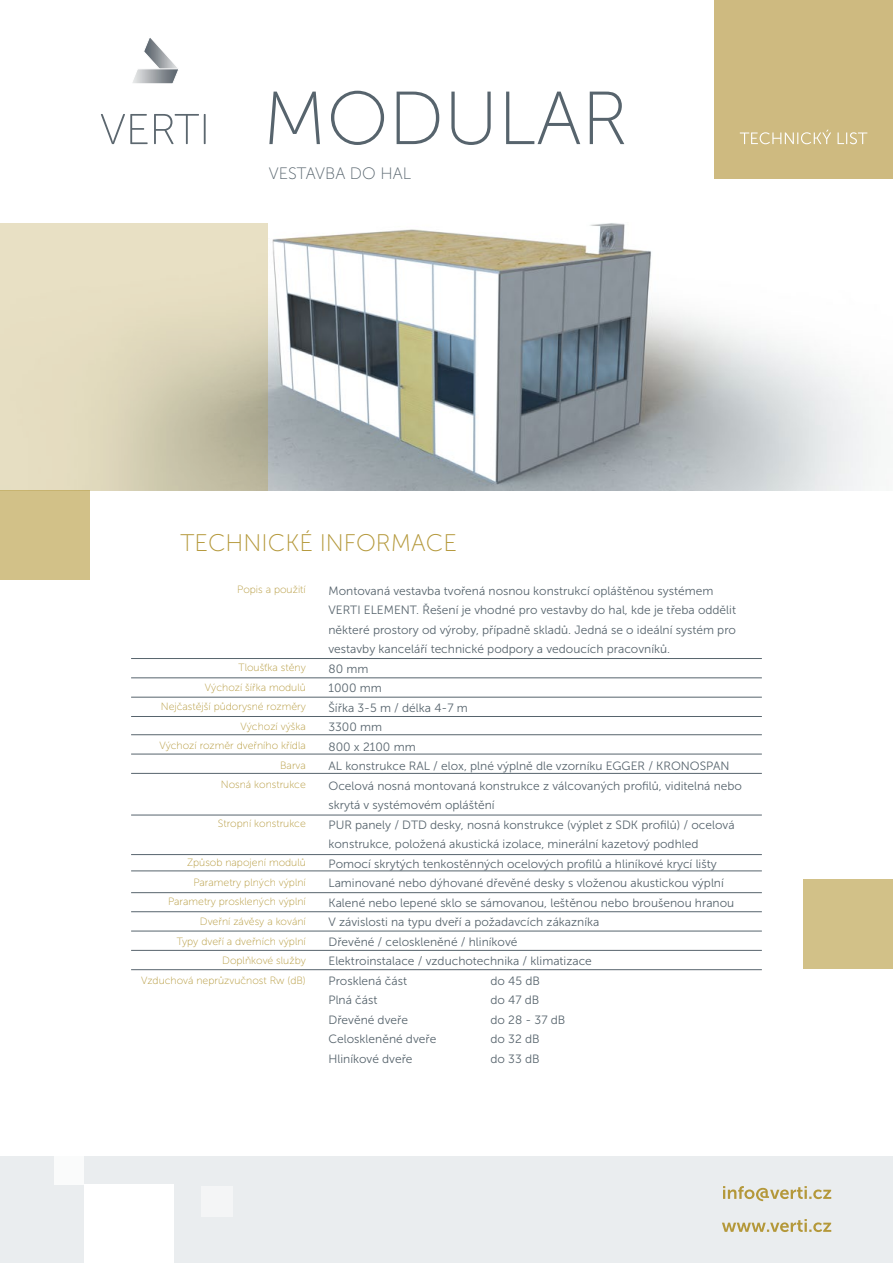
<style>
.page{position:relative;width:893px;height:1263px;background:#fff}
.page>*{position:absolute;margin:0;border:0;box-sizing:border-box;transform-origin:0 0}
.t1{font:75px "Museo Sans 100";color:#57646d}
.t2{font:24px "Museo Sans 100";color:#b4983a}
.t3{font:16.5px "Museo Sans 100";color:#57646d}
.t4{font:12px/19.5px "Museo Sans 300";color:#57646d}
.t5{font:10.5px/19.5px "Museo Sans 100";color:#b4983a;text-align:right}
</style>
<div class="page">
<div style="left:714px;top:0;width:179px;height:179px;background:#ceba80"></div>
<svg style="left:132px;top:38px;width:46px;height:46px"></svg>
<svg style="left:101px;top:114px;width:47px;height:30px"></svg>
<svg style="left:154px;top:114px;width:45px;height:30px"></svg>
<hr style="left:204px;top:114px;width:2px;height:30px;background:#5c676f">
<svg style="left:740px;top:130px;width:127px;height:14px"></svg>
<div style="left:0;top:1157px;width:893px;height:106px;background:#eaedef"></div>
<svg style="left:722px;top:1219px;width:109px;height:13px"></svg>
<svg style="left:723px;top:1186px;width:108px;height:15px"></svg>
<div style="left:54px;top:1157px;width:30px;height:28px;background:#fff"></div>
<div style="left:84px;top:1185px;width:89px;height:78px;background:#fff"></div>
<div style="left:201px;top:1186px;width:32px;height:31px;background:#f4f5f6"></div>
<img style="left:268px;top:223px;width:609px;height:267px">
<hr style="left:131px;top:658px;width:631px;height:1px;background:#57646d">
<hr style="left:131px;top:734px;width:631px;height:1px;background:#57646d">
<hr style="left:131px;top:892px;width:631px;height:1px;background:#57646d">
<hr style="left:131px;top:716px;width:631px;height:1px;background:#57646d">
<hr style="left:131px;top:815px;width:631px;height:1px;background:#57646d">
<hr style="left:131px;top:871px;width:631px;height:1px;background:#57646d">
<hr style="left:131px;top:678px;width:631px;height:1px;background:#57646d">
<hr style="left:131px;top:754px;width:631px;height:1px;background:#57646d">
<hr style="left:131px;top:854px;width:631px;height:1px;background:#57646d">
<hr style="left:131px;top:697px;width:631px;height:1px;background:#57646d">
<hr style="left:131px;top:773px;width:631px;height:1px;background:#57646d">
<hr style="left:131px;top:911px;width:631px;height:1px;background:#57646d">
<svg style="left:0;top:223px;width:268px;height:267px;background:#dcd5ba"></svg>
<div style="left:0;top:490px;width:89px;height:90px;background:#d2c188"></div>
<div style="left:804px;top:879px;width:89px;height:89px;background:#d2c188"></div>
<hr style="left:131px;top:969px;width:631px;height:1px;background:#57646d">
<hr style="left:131px;top:950px;width:631px;height:1px;background:#57646d">
<hr style="left:131px;top:931px;width:631px;height:1px;background:#57646d">
<h1 class="t1" style="left:263px;top:79px;width:367px">MODULAR</h1>
<h3 class="t3" style="left:269px;top:164px;width:144px">VESTAVBA DO HAL</h3>
<h2 class="t2" style="left:181px;top:530px;width:278px">techn ické in formace</h2>
<p class="t5" style="left:237px;top:580px;width:70px">Popis a použití</p>
<p class="t5" style="left:159px;top:658px;width:148px">Tloušťka stěny<br>Výchozí šířka modulů<br>Nejčastější půdorysné rozměry<br>Výchozí výška<br>Výchozí rozměr dveřního křídla<br>Barva<br>Nosná konstrukce</p>
<p class="t5" style="left:218px;top:814px;width:89px">Stropní konstrukce</p>
<p class="t5" style="left:141px;top:853px;width:166px">Způsob napojení modulů<br>Parametry plných výplní<br>Parametry prosklených výplní<br>Dveřní závěsy a kování<br>Typy dveří a dveřních výplní<br>Doplňkové služby<br>Vzduchová neprůzvučnost Rw (dB)</p>
<p class="t4" style="left:328px;top:581px;width:415px">Montovaná vestavba tvořená nosnou konstrukcí opláštěnou systémem VERTI ELEMENT. Řešení je vhodné pro vestavby do hal, kde je třeba oddělit některé prostory od výroby, případně skladů. Jedná se o ideální systém pro vestavby kanceláří technické podpory a vedoucích pracovníků.<br>80 mm<br>1000 mm<br>Šířka 3-5 m / délka 4-7 m<br>3300 mm<br>800 x 2100 mm<br>AL konstrukce RAL / elox, plné výplně dle vzorníku EGGER / KRONOSPAN Ocelová nosná montovaná konstrukce z válcovaných profilů, viditelná nebo skrytá v systémovém opláštění<br>PUR panely / DTD desky, nosná konstrukce (výplet z SDK profilů) / ocelová konstrukce, položená akustická izolace, minerální kazetový podhled Pomocí skrytých tenkostěnných ocelových profilů a hliníkové krycí lišty Laminované nebo dýhované dřevěné desky s vloženou akustickou výplní Kalené nebo lepené sklo se sámovanou, leštěnou nebo broušenou hranou V závislosti na typu dveří a požadavcích zákazníka<br>Dřevěné / celoskleněné / hliníkové<br>Elektroinstalace / vzduchotechnika / klimatizace<br>Prosklená část</p>
<p class="t4" style="left:490px;top:971px;width:51px">do 45 dB</p>
<p class="t4" style="left:328px;top:990px;width:50px">Plná část</p>
<p class="t4" style="left:490px;top:990px;width:50px">do 47 dB</p>
<p class="t4" style="left:328px;top:1010px;width:81px">Dřevěné dveře</p>
<p class="t4" style="left:490px;top:1010px;width:76px">do 28 - 37 dB</p>
<p class="t4" style="left:328px;top:1029px;width:109px">Celoskleněné dveře</p>
<p class="t4" style="left:490px;top:1029px;width:51px">do 32 dB</p>
<p class="t4" style="left:328px;top:1049px;width:86px">Hliníkové dveře</p>
<p class="t4" style="left:490px;top:1049px;width:51px">do 33 dB</p>
</div>
